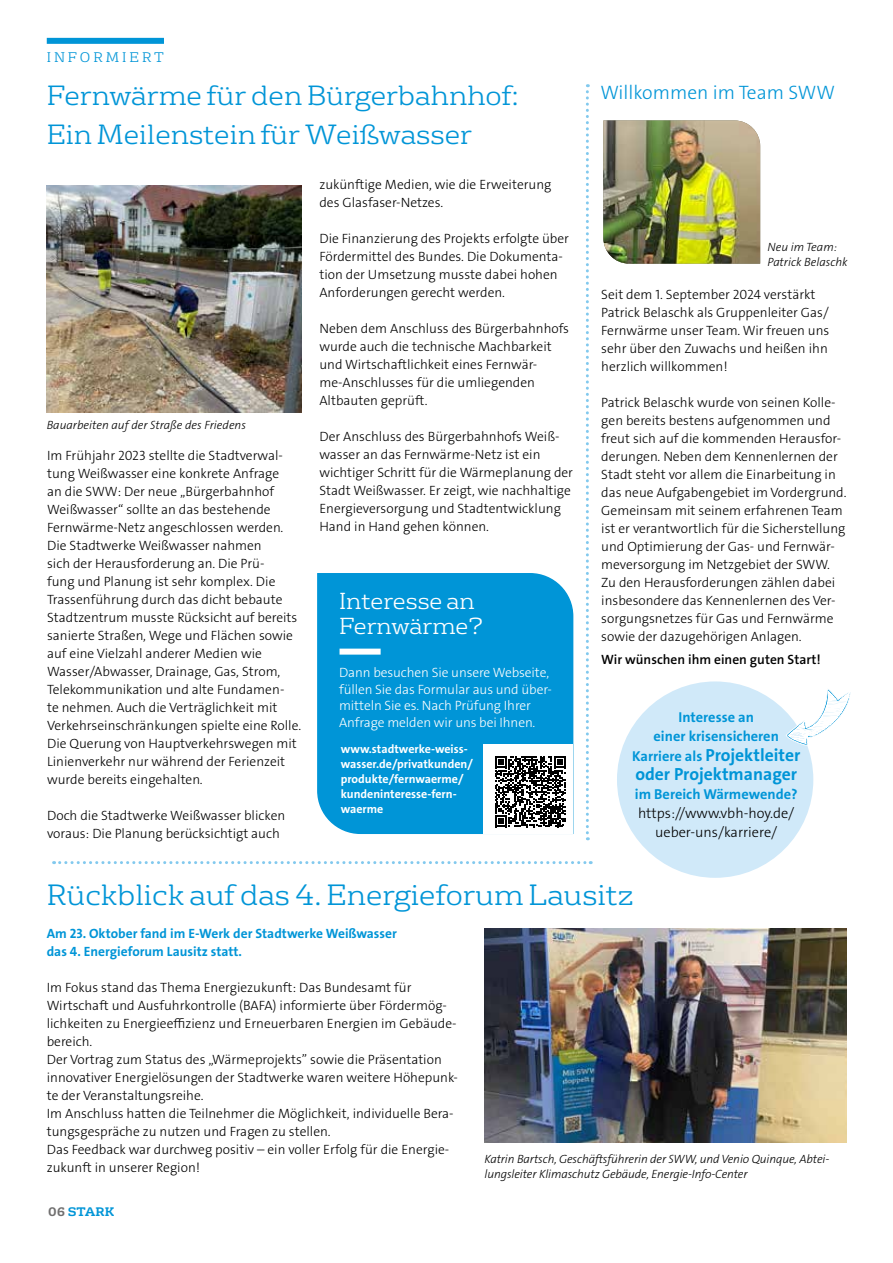
<style>
.page{position:relative;width:893px;height:1263px;background:#fff}
.page>*{position:absolute;margin:0;border:0;box-sizing:border-box;transform-origin:0 0}
.t1{font:300 28.5px "FS Rufus";color:#0095d7}
.t2{font:300 27px "FS Rufus";color:#0095d7}
.t3{font:300 22.5px/25.5px "FS Rufus";color:#fff}
.t4{font:19.5px "The Sans Veolia W3 Lig";color:#0095d7}
.t5{font:17.55px/19.2px "The Sans Veolia W7 Bld";color:#0095d7}
.t6{font:14.4px/19.2px "The Sans Veolia W7 Bld";color:#0095d7;text-align:center}
.t7{font:14.4px/19.2px "The Sans Veolia W3 Lig";color:#000;text-align:center}
.t8{font:13.5px/18px "The Sans Veolia W3 Lig";color:#000}
.t9{font:13.5px/16.5px "The Sans Veolia W3 Lig";letter-spacing:-.01em;color:#fff}
.t10{font:13.5px/18px "The Sans Veolia W7 Bld";color:#0095d7}
.t11{font:13.5px "The Sans Veolia W6 Se Bld";color:#000}
.t12{font:300 13.5px "FS Rufus";letter-spacing:.22em;color:#0095d7}
.t13{font:12px/15px "The Sans Veolia W3 Lig It";letter-spacing:-.01em;color:#000}
.t14{font:12px/15px "The Sans Veolia W7 Bld";color:#fff}
.t15{font:700 12px "FS Rufus";color:#0095d7}
.s1{font-size:14.4px}
.s2{color:#706f6f}
</style>
<div class="page">
<div style="left:617px;top:681px;width:196px;height:197px;background:#d0e9f9;border-radius:50%"></div>
<svg style="left:785px;top:689px;width:66px;height:57px"></svg>
<div style="left:47px;top:38px;width:117px;height:6px;background:#0095d7"></div>
<img style="left:603px;top:120px;width:157px;height:144px">
<img style="left:484px;top:928px;width:362px;height:215px">
<div style="left:317px;top:573px;width:257px;height:261px;background:#0095d7"></div>
<div style="left:340px;top:649px;width:41px;height:6px;background:#fff"></div>
<div style="left:483px;top:745px;width:90px;height:89px;background:#fff"></div>
<svg style="left:495px;top:756px;width:71px;height:71px"></svg>
<img style="left:47px;top:185px;width:254px;height:227px">
<svg style="left:54px;top:861px;width:537px;height:3px"></svg>
<svg style="left:586px;top:84px;width:3px;height:756px"></svg>
<p class="t12" style="left:47px;top:47px;width:119px">INFORMIERT</p>
<h2 class="t2" style="left:47px;top:74px;width:473px">Fernwärme für den Bürgerbahnhof:</h2>
<h3 class="t4" style="left:600px;top:79px;width:236px">Willkommen im Team SWW</h3>
<h2 class="t2" style="left:47px;top:113px;width:427px">Ein Meilenstein für Weißwasser</h2>
<p class="t13" style="left:47px;top:418px;width:201px">Bauarbeiten auf der Straße des Friedens</p>
<p class="t8" style="left:47px;top:446px;width:256px">Im Frühjahr 2023 stellte die Stadtverwal&shy;tung Weißwasser eine konkrete Anfrage<br>an die SWW: Der neue „Bürgerbahnhof Weißwasser“ sollte an das bestehende Fernwärme-Netz angeschlossen werden.<br>Die Stadtwerke Weißwasser nahmen<br>sich der Herausforderung an. Die Prü-<br>fung und Planung ist sehr komplex. Die Trassenführung durch das dicht bebaute Stadtzentrum musste Rücksicht auf bereits sanierte Straßen, Wege und Flächen sowie auf eine Vielzahl anderer Medien wie Wasser/Abwasser, Drainage, Gas, Strom, Telekommunikation und alte Fundamen-<br>te nehmen. Auch die Verträglichkeit mit Verkehrseinschränkungen spielte eine Rolle.<br>Die Querung von Hauptverkehrswegen mit Linienverkehr nur während der Ferienzeit wurde bereits eingehalten.</p>
<p class="t8" style="left:47px;top:806px;width:240px">Doch die Stadtwerke Weißwasser blicken voraus: Die Planung berücksichtigt auch</p>
<p class="t8" style="left:319px;top:176px;width:234px">zukünftige Medien, wie die Erweiterung des Glasfaser-Netzes.</p>
<p class="t8" style="left:319px;top:230px;width:251px">Die Finanzierung des Projekts erfolgte über Fördermittel des Bundes. Die Dokumenta&shy;tion der Umsetzung musste dabei hohen Anforderungen gerecht werden.</p>
<p class="t8" style="left:319px;top:320px;width:251px">Neben dem Anschluss des Bürgerbahnhofs wurde auch die technische Machbarkeit und Wirtschaftlichkeit eines Fernwär&shy;me-Anschlusses für die umliegenden Altbauten geprüft.</p>
<p class="t8" style="left:319px;top:428px;width:255px">Der Anschluss des Bürgerbahnhofs Weiß&shy;wasser an das Fernwärme-Netz ist ein wichtiger Schritt für die Wärmeplanung der Stadt Weißwasser. Er zeigt, wie nachhaltige Energieversorgung und Stadtentwicklung Hand in Hand gehen können.</p>
<h3 class="t3" style="left:339px;top:586px;width:145px">Interesse an<br>Fernwärme?</h3>
<p class="t9" style="left:339px;top:664px;width:214px">Dann besuchen Sie unsere Webseite, füllen Sie das Formular aus und über&shy;mitteln Sie es. Nach Prüfung Ihrer Anfrage melden wir uns bei Ihnen.</p>
<p class="t14" style="left:341px;top:741px;width:134px">www.stadtwerke-weiss&shy;wasser.de/privatkunden/ produkte/fernwaerme/ kundeninteresse-fern&shy;waerme</p>
<p class="t13" style="left:767px;top:239px;width:82px">Neu im Team:<br>Patrick Belaschk</p>
<p class="t8" style="left:601px;top:286px;width:230px">Seit dem 1. September 2024 verstärkt Patrick Belaschk als Gruppenleiter Gas/ Fernwärme unser Team. Wir freuen uns sehr über den Zuwachs und heißen ihn herzlich willkommen!</p>
<p class="t8" style="left:601px;top:394px;width:247px">Patrick Belaschk wurde von seinen Kolle&shy;gen bereits bestens aufgenommen und freut sich auf die kommenden Herausfor&shy;derungen. Neben dem Kennenlernen der Stadt steht vor allem die Einarbeitung in das neue Aufgabengebiet im Vordergrund.<br>Gemeinsam mit seinem erfahrenen Team ist er verantwortlich für die Sicherstellung und Optimierung der Gas- und Fernwär&shy;meversorgung im Netzgebiet der SWW.<br>Zu den Herausforderungen zählen dabei insbesondere das Kennenlernen des Ver&shy;sorgungsnetzes für Gas und Fernwärme sowie der dazugehörigen Anlagen.</p>
<p class="t11" style="left:601px;top:650px;width:221px">Wir wünschen ihm einen guten Start!</p>
<p class="t6" style="left:654px;top:708px;width:127px">Interesse an<br>einer krisensicheren</p>
<p class="t5" style="left:632px;top:745px;width:170px"><span class="s1">Karriere als</span> Projektleiter oder Projektmanager</p>
<p class="t6" style="left:635px;top:785px;width:164px">im Bereich Wärmewende?</p>
<p class="t7" style="left:638px;top:804px;width:158px">https://www.vbh-hoy.de/ ueber-uns/karriere/</p>
<h1 class="t1" style="left:47px;top:872px;width:588px">Rückblick auf das 4. Energieforum Lausitz</h1>
<p class="t10" style="left:47px;top:925px;width:352px">Am 23. Oktober fand im E-Werk der Stadtwerke Weißwasser das 4. Energieforum Lausitz statt.</p>
<p class="t8" style="left:47px;top:979px;width:413px">Im Fokus stand das Thema Energiezukunft: Das Bundesamt für Wirtschaft und Ausfuhrkontrolle (BAFA) informierte über Fördermög&shy;lichkeiten zu Energieeffizienz und Erneuerbaren Energien im Gebäude&shy;bereich.<br>Der Vortrag zum Status des „Wärmeprojekts” sowie die Präsentation innovativer Energielösungen der Stadtwerke waren weitere Höhepunk&shy;te der Veranstaltungsreihe.<br>Im Anschluss hatten die Teilnehmer die Möglichkeit, individuelle Bera&shy;tungsgespräche zu nutzen und Fragen zu stellen.<br>Das Feedback war durchweg positiv – ein voller Erfolg für die Energie&shy;zukunft in unserer Region!</p>
<p class="t15" style="left:48px;top:1201px;width:68px"><span class="s2">06</span> STARK</p>
<p class="t13" style="left:484px;top:1152px;width:346px">Katrin Bartsch, Geschäftsführerin der SWW, und Venio Quinque, Abtei&shy;lungsleiter Klimaschutz Gebäude, Energie-Info-Center</p>
</div>
